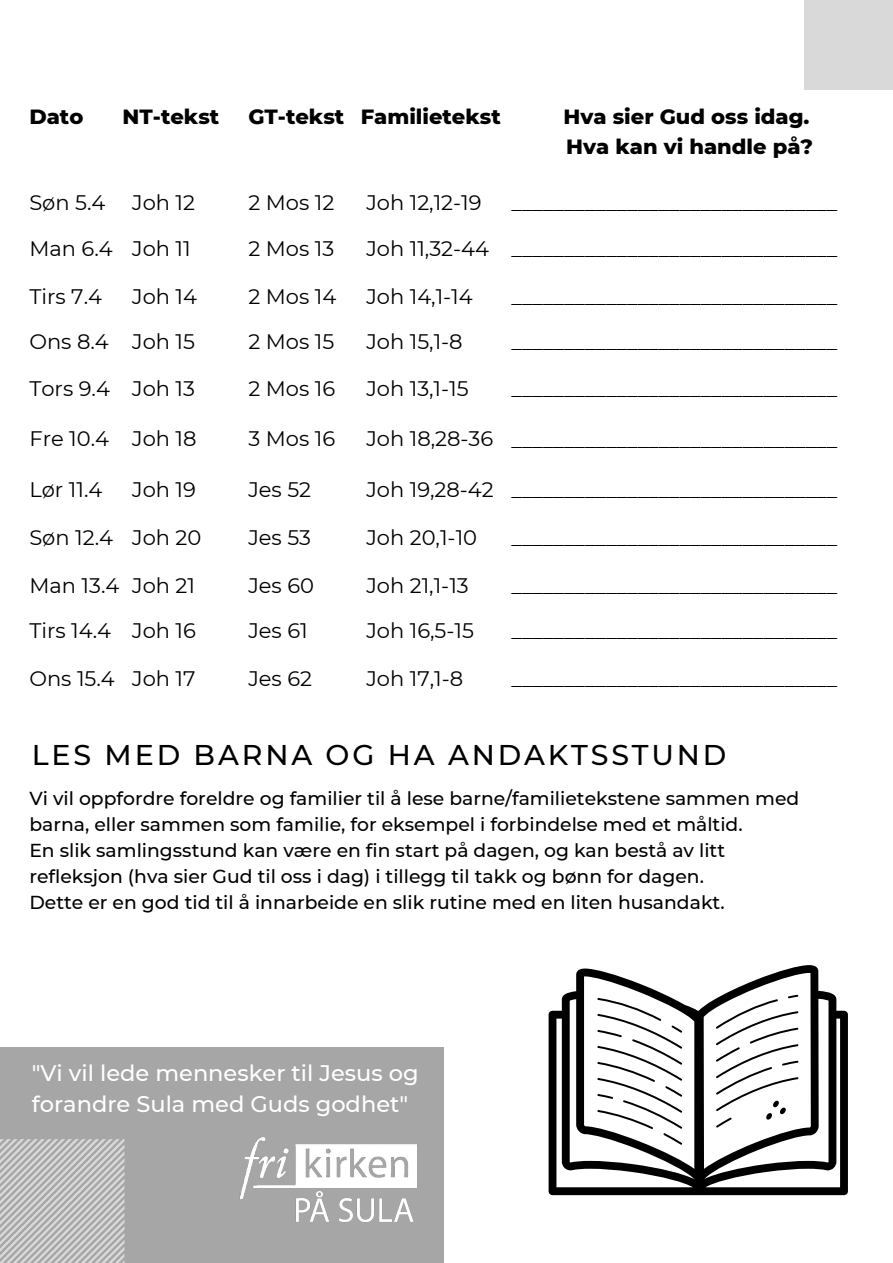
<style>
.page{position:relative;width:893px;height:1263px;background:#fff}
.page>*{position:absolute;margin:0;border:0;box-sizing:border-box;transform-origin:0 0}
.t1{font:500 28.5px "Montserrat";letter-spacing:.1em;color:#000}
.t2{font:500 22.5px/31.4px "Montserrat";color:#fff}
.t3{font:21px "Montserrat";color:#000}
.t4{font:800 21px/29.2px "Montserrat";color:#000}
.t5{font:500 18.75px/26.1px "Montserrat";color:#000}
</style>
<div class="page">
<div style="left:0;top:1047px;width:444px;height:216px;background:#a6a6a6"></div>
<div style="left:804px;top:0;width:89px;height:89px;background:#d9d9d9"></div>
<svg style="left:548px;top:965px;width:300px;height:230px"></svg>
<svg style="left:597px;top:998px;width:85px;height:147px"></svg>
<svg style="left:716px;top:995px;width:82px;height:132px"></svg>
<svg style="left:0;top:1139px;width:124px;height:124px"></svg>
<img style="left:239px;top:1137px;width:178px;height:85px">
<p class="t4" style="left:361px;top:102px;width:142px">Familietekst</p>
<p class="t4" style="left:29px;top:102px;width:55px">Dato</p>
<p class="t4" style="left:123px;top:102px;width:98px">NT-tekst</p>
<p class="t4" style="left:248px;top:102px;width:97px">GT-tekst</p>
<p class="t4" style="left:563px;top:102px;width:251px">Hva sier Gud oss idag.<br>Hva kan vi handle på?</p>
<p class="t3" style="left:29px;top:189px;width:78px">Søn 5.4</p>
<p class="t3" style="left:132px;top:189px;width:64px">Joh 12</p>
<p class="t3" style="left:248px;top:189px;width:87px">2 Mos 12</p>
<p class="t3" style="left:366px;top:189px;width:117px">Joh 12,12-19</p>
<p class="t3" style="left:511px;top:189px;width:327px">_______________________________</p>
<p class="t3" style="left:29px;top:236px;width:163px">Man 6.4 Joh 11</p>
<p class="t3" style="left:248px;top:236px;width:87px">2 Mos 13</p>
<p class="t3" style="left:366px;top:236px;width:472px">Joh 11,32-44 _______________________________</p>
<p class="t3" style="left:29px;top:283px;width:74px">Tirs 7.4</p>
<p class="t3" style="left:132px;top:283px;width:66px">Joh 14</p>
<p class="t3" style="left:248px;top:283px;width:89px">2 Mos 14</p>
<p class="t3" style="left:366px;top:283px;width:108px">Joh 14,1-14</p>
<p class="t3" style="left:511px;top:283px;width:327px">_______________________________</p>
<p class="t3" style="left:29px;top:328px;width:167px">Ons 8.4 Joh 15</p>
<p class="t3" style="left:248px;top:328px;width:87px">2 Mos 15</p>
<p class="t3" style="left:366px;top:328px;width:98px">Joh 15,1-8</p>
<p class="t3" style="left:511px;top:328px;width:327px">_______________________________</p>
<p class="t3" style="left:29px;top:376px;width:167px">Tors 9.4 Joh 13</p>
<p class="t3" style="left:248px;top:376px;width:88px">2 Mos 16</p>
<p class="t3" style="left:366px;top:376px;width:104px">Joh 13,1-15</p>
<p class="t3" style="left:511px;top:376px;width:327px">_______________________________</p>
<p class="t3" style="left:29px;top:426px;width:169px">Fre 10.4 Joh 18</p>
<p class="t3" style="left:248px;top:426px;width:88px">3 Mos 16</p>
<p class="t3" style="left:366px;top:426px;width:472px">Joh 18,28-36 _______________________________</p>
<p class="t3" style="left:29px;top:477px;width:74px">Lør 11.4</p>
<p class="t3" style="left:132px;top:477px;width:65px">Joh 19</p>
<p class="t3" style="left:248px;top:477px;width:64px">Jes 52</p>
<p class="t3" style="left:366px;top:477px;width:472px">Joh 19,28-42 _______________________________</p>
<p class="t3" style="left:29px;top:524px;width:174px">Søn 12.4 Joh 20</p>
<p class="t3" style="left:248px;top:524px;width:64px">Jes 53</p>
<p class="t3" style="left:366px;top:524px;width:112px">Joh 20,1-10</p>
<p class="t3" style="left:511px;top:524px;width:327px">_______________________________</p>
<p class="t3" style="left:29px;top:573px;width:167px">Man 13.4 Joh 21</p>
<p class="t3" style="left:248px;top:573px;width:67px">Jes 60</p>
<p class="t3" style="left:366px;top:573px;width:104px">Joh 21,1-13</p>
<p class="t3" style="left:511px;top:573px;width:327px">_______________________________</p>
<p class="t3" style="left:29px;top:618px;width:168px">Tirs 14.4 Joh 16</p>
<p class="t3" style="left:248px;top:618px;width:61px">Jes 61</p>
<p class="t3" style="left:366px;top:618px;width:109px">Joh 16,5-15</p>
<p class="t3" style="left:511px;top:618px;width:327px">_______________________________</p>
<p class="t3" style="left:29px;top:665px;width:168px">Ons 15.4 Joh 17</p>
<p class="t3" style="left:248px;top:665px;width:65px">Jes 62</p>
<p class="t3" style="left:366px;top:665px;width:98px">Joh 17,1-8</p>
<p class="t3" style="left:511px;top:666px;width:327px">_______________________________</p>
<h1 class="t1" style="left:32px;top:737px;width:696px">LES MED BARNA OG HA ANDAKTSSTUND</h1>
<p class="t5" style="left:29px;top:785px;width:771px">Vi vil oppfordre foreldre og familier til å lese barne/familietekstene sammen med barna, eller sammen som familie, for eksempel i forbindelse med et måltid.<br>En slik samlingsstund kan være en fin start på dagen, og kan bestå av litt refleksjon (hva sier Gud til oss i dag) i tillegg til takk og bønn for dagen.<br>Dette er en god tid til å innarbeide en slik rutine med en liten husandakt.</p>
<p class="t2" style="left:32px;top:1057px;width:388px">"Vi vil lede mennesker til Jesus og forandre Sula med Guds godhet"</p>
</div>
